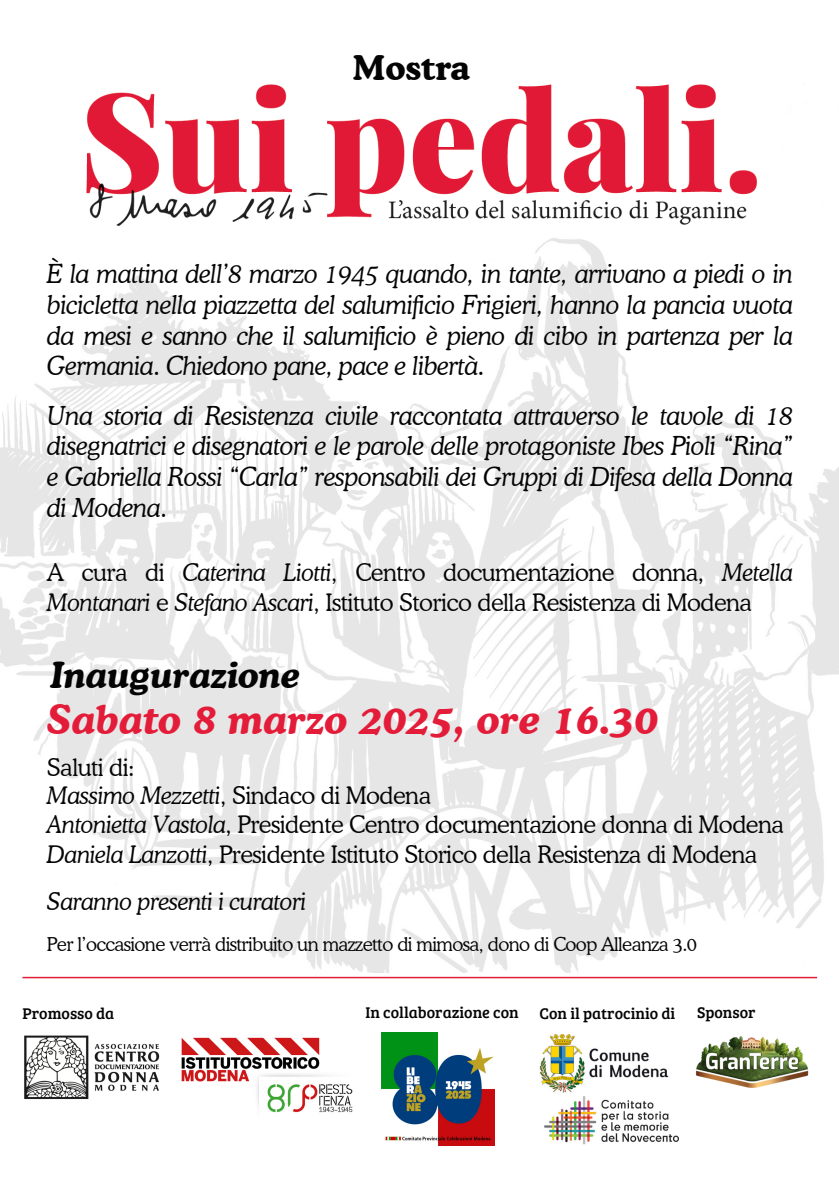
<style>
.page{position:relative;width:839px;height:1191px;background:#fff}
.page>*{position:absolute;margin:0;border:0;box-sizing:border-box;transform-origin:0 0}
.t1{font:italic 700 40px "Cooper BT";color:#e31d39}
.t2{font:italic 700 36px "Cooper BT";color:#040404}
.t3{font:700 34px "Cooper BT";color:#040404}
.t4{font:italic 300 26px/30.6px "Cooper BT";letter-spacing:-.02em;color:#040404;text-align:justify}
.t5{font:300 24px/28.8px "Cooper BT";letter-spacing:-.02em;color:#040404}
.t6{font:italic 300 24px "Cooper BT";letter-spacing:-.02em;color:#040404}
.t7{font:300 19px "Cooper BT";letter-spacing:-.03em;color:#040404}
.t8{font:16px "Bree Serif";color:#040404}
.s1{font-style:italic}
</style>
<div class="page">
<img style="left:0;top:238px;width:838px;height:734px">
<img style="left:86px;top:84px;width:671px;height:142px">
<img style="left:24px;top:1035px;width:136px;height:64px">
<img style="left:181px;top:1037px;width:172px;height:76px">
<img style="left:539px;top:1034px;width:130px;height:58px">
<hr style="left:22px;top:977px;width:795px;height:1px;background:#e31d39">
<img style="left:544px;top:1097px;width:134px;height:48px">
<img style="left:695px;top:1036px;width:113px;height:52px">
<img style="left:382px;top:1033px;width:112px;height:112px">
<h2 class="t3" style="left:352px;top:46px;width:119px">Mostra</h2>
<p class="t4" style="left:47px;top:259px;width:747px">È la mattina dell’8 marzo 1945 quando, in tante, arrivano a piedi o in bicicletta nella piazzetta del salumificio Frigieri, hanno la pancia vuota da mesi e sanno che il salumificio è pieno di cibo in partenza per la Germania. Chiedono pane, pace e libertà.</p>
<p class="t4" style="left:47px;top:400px;width:747px">Una storia di Resistenza civile raccontata attraverso le tavole di 18 disegnatrici e disegnatori e le parole delle protagoniste Ibes Pioli “Rina” e Gabriella Rossi “Carla” responsabili dei Gruppi di Difesa della Donna di Modena.</p>
<h3 class="t5" style="left:47px;top:558px;width:747px;line-height:29.4px">A cura di <span class="s1">Caterina Liotti</span>, Centro documentazione donna, <span class="s1">Metella<br>Montanari</span> e <span class="s1">Stefano Ascari</span>, Istituto Storico della Resistenza di Modena</h3>
<h3 class="t2" style="left:51px;top:653px;width:251px">Inaugurazione</h3>
<h3 class="t1" style="left:47px;top:695px;width:612px">Sabato 8 marzo 2025, ore 16.30</h3>
<h1 class="t5" style="left:47px;top:753px;width:738px">Saluti di:<br><span class="s1">Massimo Mezzetti</span>, Sindaco di Modena<br><span class="s1">Antonietta Vastola</span>, Presidente Centro documentazione donna di Modena <span class="s1">Daniela Lanzotti</span>, Presidente Istituto Storico della Resistenza di Modena</h1>
<h1 class="t6" style="left:47px;top:887px;width:261px">Saranno presenti i curatori</h1>
<h3 class="t7" style="left:47px;top:933px;width:651px">Per l’occasione verrà distribuito un mazzetto di mimosa, dono di Coop Alleanza 3.0</h3>
<p class="t8" style="left:22px;top:1002px;width:93px">Promosso da</p>
<h3 class="t8" style="left:365px;top:1001px;width:155px">In collaborazione con</h3>
<h4 class="t8" style="left:539px;top:1002px;width:137px">Con il patrocinio di</h4>
<p class="t8" style="left:697px;top:1001px;width:60px">Sponsor</p>
</div>
